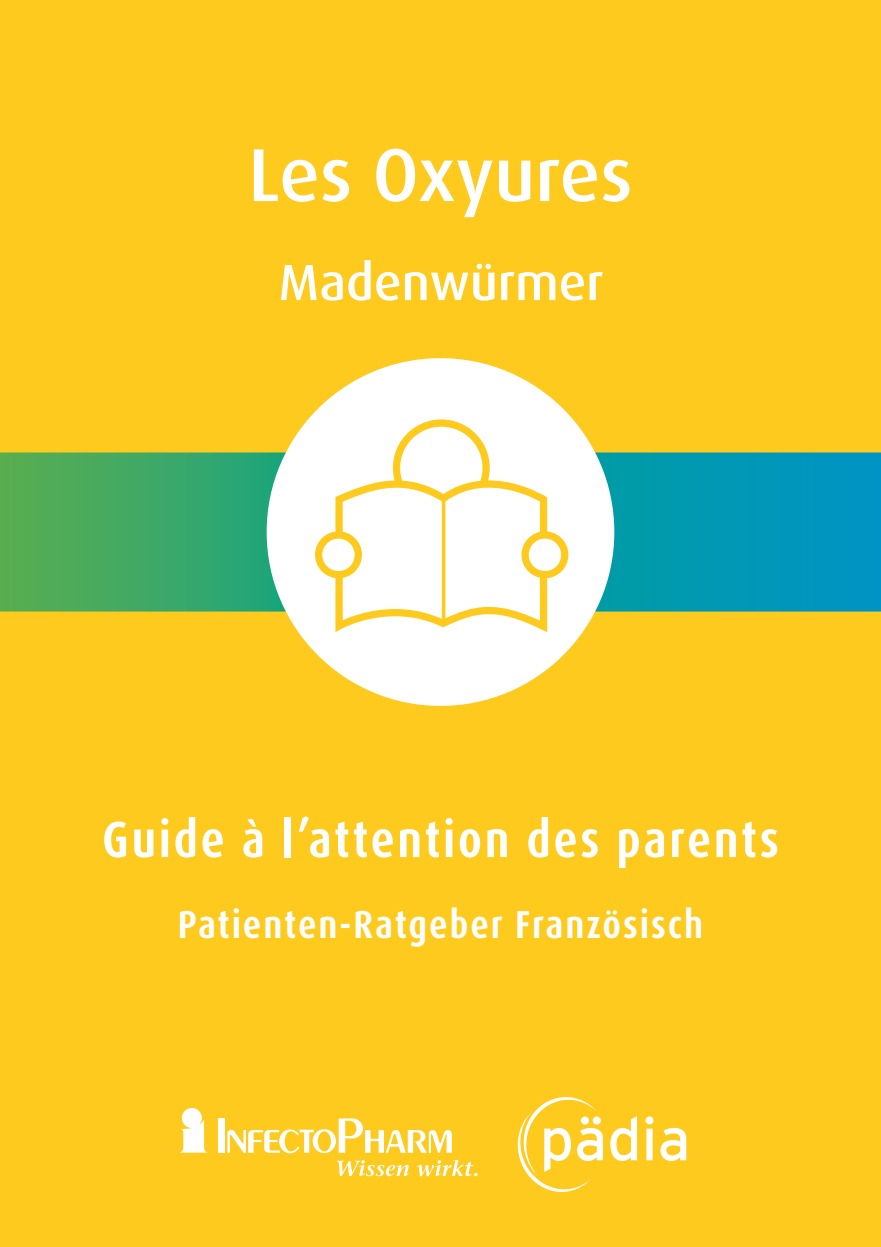
<style>
.page{position:relative;width:881px;height:1247px;background:#feca1d}
.page>*{position:absolute;margin:0;border:0;box-sizing:border-box;transform-origin:0 0}
.t1{font:500 75px "Dax OT";color:#fff}
.t2{font:700 condensed 51px "Dax OT";letter-spacing:.05em;color:#fff}
.t3{font:500 51px "Dax OT";color:#fff}
.t4{font:700 condensed 39px "Dax OT";letter-spacing:.05em;color:#fff}
</style>
<div class="page">
<svg style="left:0;top:452px;width:881px;height:159px;background:#20a08d"></svg>
<div style="left:267px;top:358px;width:347px;height:348px;background:#fff;border-radius:50%"></div>
<div style="left:393px;top:419px;width:97px;height:97px;border:7px solid #feca1d;border-radius:50%"></div>
<svg style="left:331px;top:465px;width:220px;height:167px"></svg>
<svg style="left:319px;top:535px;width:39px;height:39px"></svg>
<div style="left:315px;top:531px;width:47px;height:47px;border:7px solid #feca1d;border-radius:50%"></div>
<svg style="left:525px;top:535px;width:40px;height:39px"></svg>
<div style="left:521px;top:531px;width:47px;height:47px;border:7px solid #feca1d;border-radius:50%"></div>
<hr style="left:442px;top:498px;width:3px;height:124px;background:#feca1d">
<svg style="left:518px;top:1097px;width:168px;height:95px"></svg>
<svg style="left:337px;top:1160px;width:72px;height:16px"></svg>
<svg style="left:417px;top:1160px;width:61px;height:16px"></svg>
<div style="left:182px;top:1108px;width:20px;height:20px;background:#fff;border-radius:50%"></div>
<svg style="left:180px;top:1118px;width:27px;height:34px"></svg>
<div style="left:218px;top:1118px;width:7px;height:34px;background:#fff"></div>
<svg style="left:227px;top:1118px;width:225px;height:36px"></svg>
<h1 class="t1" style="left:248px;top:127px;width:386px">Les Oxyures</h1>
<h2 class="t3" style="left:279px;top:250px;width:326px">Madenwürmer</h2>
<h2 class="t2" style="left:102px;top:806px;width:678px">Guide à l’attention des parents</h2>
<p class="t4" style="left:178px;top:899px;width:527px">Patienten-Ratgeber Französisch</p>
</div>
